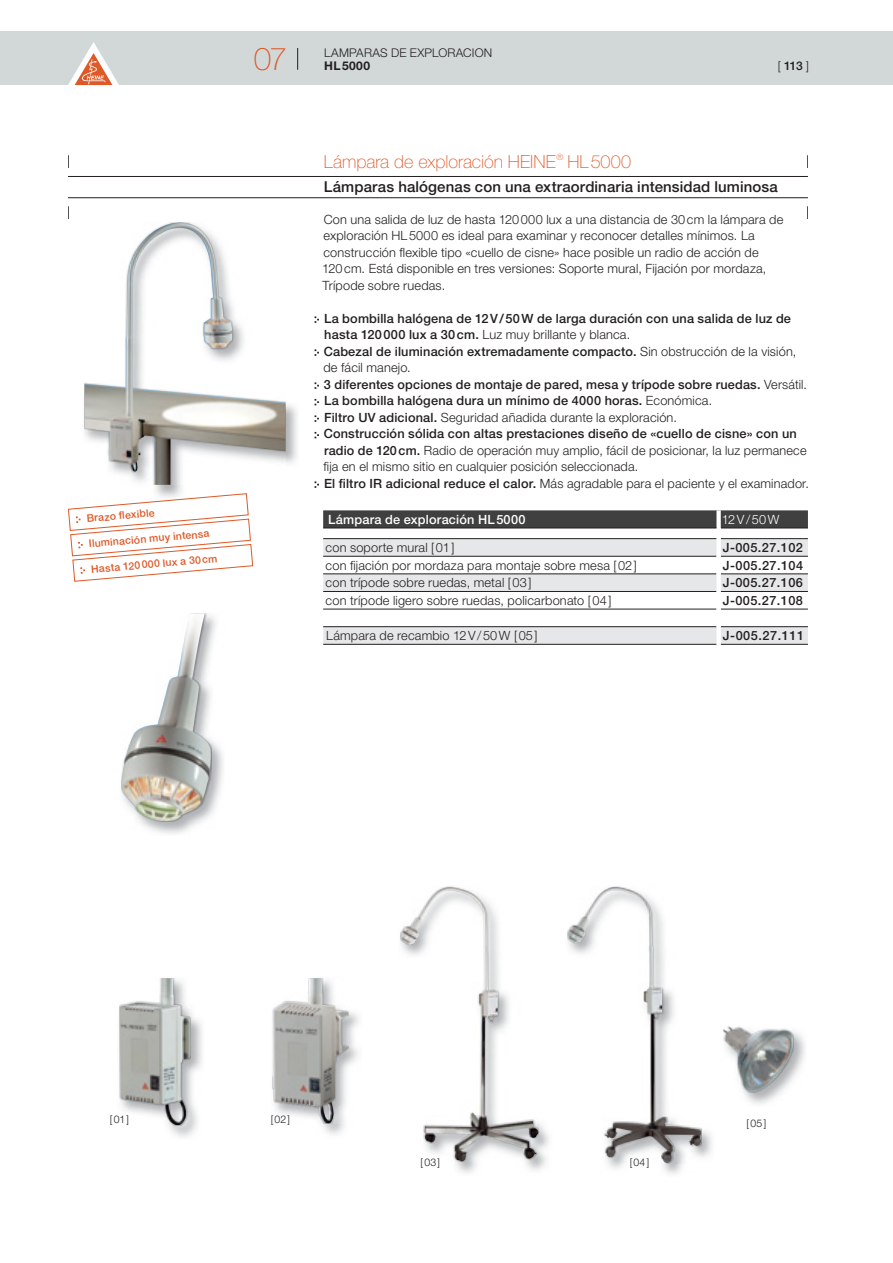
<style>
.page{position:relative;width:893px;height:1263px;background:#fff}
.page>*{position:absolute;margin:0;border:0;box-sizing:border-box;transform-origin:0 0}
.t1{font:100 31.5px "Helvetica Neue LT Std";color:#dd5928}
.t2{font:100 18px "Helvetica Neue LT Std";color:#dd5928}
.t3{font:500 15px "Helvetica Neue LT Std";letter-spacing:.005em;color:#231f20}
.t4{font:500 12.75px/16.5px "Helvetica Neue LT Std";letter-spacing:.015em;color:#231f20}
.t5{font:300 12.75px/16.5px "Helvetica Neue LT Std";letter-spacing:.015em;color:#231f20}
.t6{font:500 12.75px "Helvetica Neue LT Std";letter-spacing:.015em;color:#fff}
.t7{font:300 12.75px "Helvetica Neue LT Std";color:#fff}
.t8{font:300 12px "Helvetica Neue LT Std";letter-spacing:.015em;color:#231f20}
.t9{font:700 12px "Helvetica Neue LT Std";letter-spacing:.04em;color:#231f20}
.t10{font:500 12px "Helvetica Neue LT Std";color:#231f20}
.t11{font:500 10.5px "Helvetica Neue LT Std";color:#dd5928}
.t12{font:300 10.5px "Helvetica Neue LT Std";letter-spacing:.02em;color:#231f20}
.s1{font-weight:300}
</style>
<div class="page">
<div style="left:0;top:32px;width:893px;height:53px;background:#d2d7d7"></div>
<svg style="left:297px;top:48px;width:1px;height:22px"></svg>
<svg style="left:68px;top:42px;width:51px;height:43px"></svg>
<img style="left:155px;top:401px;width:142px;height:92px">
<img style="left:85px;top:223px;width:200px;height:262px">
<img style="left:119px;top:1005px;width:83px;height:132px">
<img style="left:120px;top:978px;width:71px;height:147px">
<img style="left:273px;top:978px;width:76px;height:147px">
<img style="left:608px;top:886px;width:104px;height:288px">
<img style="left:673px;top:887px;width:29px;height:276px">
<img style="left:567px;top:887px;width:106px;height:276px">
<img style="left:401px;top:887px;width:138px;height:275px">
<img style="left:140px;top:616px;width:83px;height:218px">
<img style="left:122px;top:613px;width:89px;height:208px">
<img style="left:727px;top:1026px;width:78px;height:78px">
<img style="left:723px;top:1027px;width:71px;height:65px">
<hr style="left:68px;top:176px;width:740px;height:1px;background:#231f20">
<hr style="left:68px;top:197px;width:740px;height:1px;background:#231f20">
<svg style="left:68px;top:155px;width:1px;height:13px"></svg>
<svg style="left:68px;top:206px;width:1px;height:13px"></svg>
<svg style="left:807px;top:155px;width:1px;height:13px"></svg>
<svg style="left:807px;top:206px;width:1px;height:13px"></svg>
<svg style="left:323px;top:510px;width:485px;height:18px;background:#434344"></svg>
<svg style="left:323px;top:539px;width:485px;height:105px;fill:#e6e7e8"></svg>
<hr style="left:721px;top:528px;width:87px;height:1px;background:#231f20">
<hr style="left:721px;top:538px;width:87px;height:1px;background:#231f20">
<hr style="left:323px;top:556px;width:393px;height:1px;background:#231f20">
<hr style="left:721px;top:556px;width:87px;height:1px;background:#231f20">
<hr style="left:323px;top:574px;width:393px;height:1px;background:#231f20">
<hr style="left:721px;top:574px;width:87px;height:1px;background:#231f20">
<hr style="left:323px;top:591px;width:393px;height:1px;background:#231f20">
<hr style="left:721px;top:591px;width:87px;height:1px;background:#231f20">
<hr style="left:323px;top:609px;width:393px;height:1px;background:#231f20">
<hr style="left:721px;top:609px;width:87px;height:1px;background:#231f20">
<hr style="left:323px;top:626px;width:393px;height:1px;background:#231f20">
<hr style="left:721px;top:626px;width:87px;height:1px;background:#231f20">
<hr style="left:721px;top:644px;width:87px;height:1px;background:#231f20">
<div style="left:716px;top:510px;width:5px;height:29px;background:#fff"></div>
<hr style="left:323px;top:528px;width:393px;height:1px;background:#231f20">
<hr style="left:323px;top:538px;width:393px;height:1px;background:#231f20">
<hr style="left:323px;top:644px;width:393px;height:1px;background:#231f20">
<div style="left:716px;top:539px;width:5px;height:17px;background:#fff"></div>
<div style="left:716px;top:556px;width:5px;height:18px;background:#fff"></div>
<div style="left:716px;top:574px;width:5px;height:17px;background:#fff"></div>
<div style="left:716px;top:591px;width:5px;height:18px;background:#fff"></div>
<div style="left:716px;top:609px;width:5px;height:18px;background:#fff"></div>
<div style="left:716px;top:627px;width:5px;height:17px;background:#fff"></div>
<svg style="left:315px;top:316px;width:4px;height:7px"></svg>
<svg style="left:315px;top:349px;width:4px;height:7px"></svg>
<svg style="left:315px;top:382px;width:4px;height:7px"></svg>
<svg style="left:315px;top:399px;width:4px;height:6px"></svg>
<svg style="left:315px;top:415px;width:4px;height:7px"></svg>
<svg style="left:315px;top:432px;width:4px;height:6px"></svg>
<svg style="left:315px;top:481px;width:4px;height:7px"></svg>
<svg style="left:68px;top:493px;width:185px;height:89px"></svg>
<p class="t11" style="left:86px;top:515px;width:70px;rotate:-5deg">Brazo fl exible</p>
<p class="t11" style="left:89px;top:540px;width:122px;rotate:-5deg">Iluminación muy intensa</p>
<p class="t11" style="left:91px;top:565px;width:128px;rotate:-5deg">Hasta 120 000 lux a 30 cm</p>
<h1 class="t1" style="left:254px;top:47px;width:35px">07</h1>
<p class="t8" style="left:324px;top:48px;width:169px">LAMPARAS DE EXPLORACION</p>
<p class="t9" style="left:324px;top:61px;width:47px">HL 5000</p>
<p class="t10" style="left:778px;top:61px;width:33px"><span class="s1">[</span> 113 <span class="s1">]</span></p>
<h2 class="t2" style="left:324px;top:155px;width:309px">Lámpara de exploración HEINE<sup>®</sup> HL 5000</h2>
<p class="t3" style="left:324px;top:182px;width:455px">Lámparas halógenas con una extraordinaria intensidad luminosa</p>
<p class="t5" style="left:322px;top:213px;width:463px">Con una salida de luz de hasta 120 000 lux a una distancia de 30 cm la lámpara de exploración HL 5000 es ideal para examinar y reconocer detalles mínimos. La construcción flexible tipo «cuello de cisne» hace posible un radio de acción de<br>120 cm. Está disponible en tres versiones: Soporte mural, Fijación por mordaza, Trípode sobre ruedas.</p>
<p class="t4" style="left:323px;top:312px;width:487px">La bombilla halógena de 12 V / 50 W de larga duración con una salida de luz de hasta 120 000 lux a 30 cm. <span class="s1">Luz muy brillante y blanca.<br></span>Cabezal de iluminación extremadamente compacto. <span class="s1">Sin obstrucción de la visión, de fácil manejo.<br></span>3 diferentes opciones de montaje de pared, mesa y trípode sobre ruedas. <span class="s1">Versátil.<br></span>La bombilla halógena dura un mínimo de 4000 horas. <span class="s1">Económica.<br></span>Filtro UV adicional. <span class="s1">Seguridad añadida durante la exploración.<br></span>Construcción sólida con altas prestaciones diseño de «cuello de cisne» con un radio de 120 cm. <span class="s1">Radio de operación muy amplio, fácil de posicionar, la luz permanece fija en el mismo sitio en cualquier posición seleccionada.<br></span>El filtro IR adicional reduce el calor. <span class="s1">Más agradable para el paciente y el examinador.</span></p>
<p class="t6" style="left:328px;top:515px;width:199px">Lámpara de exploración HL 5000</p>
<p class="t7" style="left:722px;top:515px;width:59px">12 V / 50 W</p>
<p class="t5" style="left:326px;top:541px;width:130px">con soporte mural [ 01 ]</p>
<p class="t4" style="left:723px;top:541px;width:82px">J-005.27.102</p>
<p class="t5" style="left:326px;top:558px;width:313px">con fijación por mordaza para montaje sobre mesa [ 02 ]</p>
<p class="t4" style="left:723px;top:558px;width:82px">J-005.27.104</p>
<p class="t5" style="left:326px;top:576px;width:207px">con trípode sobre ruedas, metal [ 03 ]</p>
<p class="t4" style="left:723px;top:576px;width:82px">J-005.27.106</p>
<p class="t5" style="left:326px;top:594px;width:287px">con trípode ligero sobre ruedas, policarbonato [ 04 ]</p>
<p class="t4" style="left:723px;top:594px;width:82px">J-005.27.108</p>
<p class="t5" style="left:326px;top:629px;width:213px">Lámpara de recambio 12 V / 50 W [ 05 ]</p>
<p class="t4" style="left:723px;top:629px;width:83px">J-005.27.111</p>
<p class="t12" style="left:110px;top:1116px;width:21px">[ 01 ]</p>
<p class="t12" style="left:271px;top:1116px;width:21px">[ 02 ]</p>
<p class="t12" style="left:421px;top:1158px;width:21px">[ 03 ]</p>
<p class="t12" style="left:630px;top:1158px;width:21px">[ 04 ]</p>
<p class="t12" style="left:747px;top:1120px;width:21px">[ 05 ]</p>
</div>
